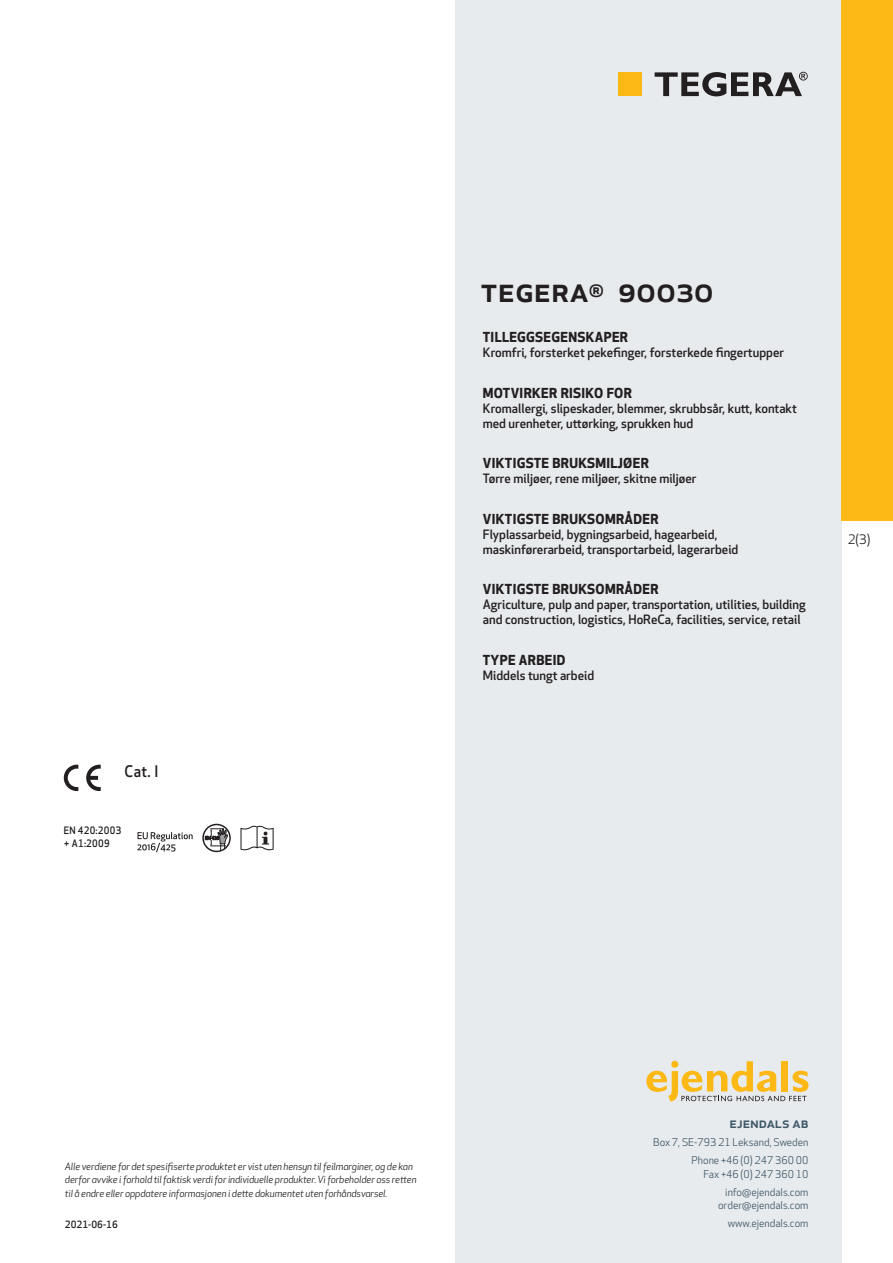
<style>
.page{position:relative;width:893px;height:1263px;background:#fff}
.page>*{position:absolute;margin:0;border:0;box-sizing:border-box;transform-origin:0 0}
.prodname{font:500 34.5px "Apex New";color:#231f20}
.t1{font:500 15.6px "Apex New";color:#231f20;scale:.95 1}
.t2{font:500 15px "Apex New";color:#405968}
.Funktion_body{font:700 13.5px "Apex New";letter-spacing:.025em;color:#231f20}
.t3{font:12.75px "Apex New";color:#231f20}
.Funktion_body-2{font:500 12.6px/15px "Apex New";color:#231f20}
.t4{font:10.5px/18px "Apex New";color:#405968;text-align:right}
.PictogramText{font:500 10.05px/13.5px "Apex New";letter-spacing:.025em;color:#231f20;scale:.95 1}
.t5{font:italic 9.75px/13.5px "Apex New";letter-spacing:-.01em;color:#231f20}
.t6{font:500 9.75px "Apex New";color:#231f20}
</style>
<div class="page">
<div style="left:455px;top:0;width:387px;height:1263px;background:#e8ebee"></div>
<svg style="left:646px;top:1061px;width:162px;height:40px"></svg>
<div style="left:842px;top:0;width:51px;height:520px;background:#fcb814"></div>
<div style="left:618px;top:72px;width:24px;height:24px;background:#fcb814"></div>
<svg style="left:655px;top:72px;width:153px;height:24px"></svg>
<svg style="left:86px;top:765px;width:15px;height:26px"></svg>
<svg style="left:64px;top:765px;width:14px;height:26px"></svg>
<svg style="left:137px;top:832px;width:56px;height:20px"></svg>
<svg style="left:205px;top:824px;width:23px;height:26px"></svg>
<div style="left:202px;top:824px;width:29px;height:28px;border:1px solid #231f20;border-radius:50%"></div>
<svg style="left:240px;top:826px;width:34px;height:24px"></svg>
<p class="t1" style="left:125px;top:761px;width:37px">Cat. I</p>
<p class="PictogramText" style="left:64px;top:823px;width:62px">EN 420:2003 + A1:2009</p>
<p class="prodname" style="left:480px;top:266px;width:235px">TEGERA<sup>®</sup> 90030</p>
<p class="Funktion_body" style="left:483px;top:327px;width:147px">TILLEGGSEGENSKAPER</p>
<p class="Funktion_body-2" style="left:483px;top:345px;width:303px">Kromfri, forsterket pekefinger, forsterkede fingertupper</p>
<p class="Funktion_body" style="left:483px;top:383px;width:151px">MOTVIRKER RISIKO FOR</p>
<p class="Funktion_body-2" style="left:483px;top:400px;width:315px">Kromallergi, slipeskader, blemmer, skrubbsår, kutt, kontakt med urenheter, uttørking, sprukken hud</p>
<p class="Funktion_body" style="left:483px;top:453px;width:167px">VIKTIGSTE BRUKSMILJØER</p>
<p class="Funktion_body-2" style="left:483px;top:471px;width:215px">Tørre miljøer, rene miljøer, skitne miljøer</p>
<p class="Funktion_body" style="left:483px;top:509px;width:177px">VIKTIGSTE BRUKSOMRÅDER</p>
<p class="Funktion_body-2" style="left:483px;top:526px;width:257px">Flyplassarbeid, bygningsarbeid, hagearbeid, maskinførerarbeid, transportarbeid, lagerarbeid</p>
<p class="Funktion_body" style="left:483px;top:580px;width:177px">VIKTIGSTE BRUKSOMRÅDER</p>
<p class="Funktion_body-2" style="left:483px;top:597px;width:324px">Agriculture, pulp and paper, transportation, utilities, building and construction, logistics, HoReCa, facilities, service, retail</p>
<p class="Funktion_body" style="left:483px;top:650px;width:84px">TYPE ARBEID</p>
<p class="Funktion_body-2" style="left:483px;top:668px;width:113px">Middels tungt arbeid</p>
<p class="t3" style="left:848px;top:531px;width:24px">2(3)</p>
<p class="t5" style="left:65px;top:1159px;width:353px">Alle verdiene for det spesifiserte produktet er vist uten hensyn til feilmarginer, og de kan derfor avvike i forhold til faktisk verdi for individuelle produkter. Vi forbeholder oss retten til å endre eller oppdatere informasjonen i dette dokumentet uten forhåndsvarsel.</p>
<p class="t6" style="left:65px;top:1218px;width:54px">2021-06-16</p>
<p class="t2" style="left:729px;top:1113px;width:80px">ejendals ab</p>
<p class="t4" style="left:653px;top:1133px;width:157px">Box 7, SE-793 21 Leksand, Sweden<br>Phone +46 (0) 247 360 00</p>
<p class="t4" style="left:703px;top:1165px;width:107px">Fax +46 (0) 247 360 10 info@ejendals.com</p>
<p class="t4" style="left:718px;top:1196px;width:92px">order@ejendals.com</p>
<p class="t4" style="left:728px;top:1215px;width:82px">www.ejendals.com</p>
</div>
